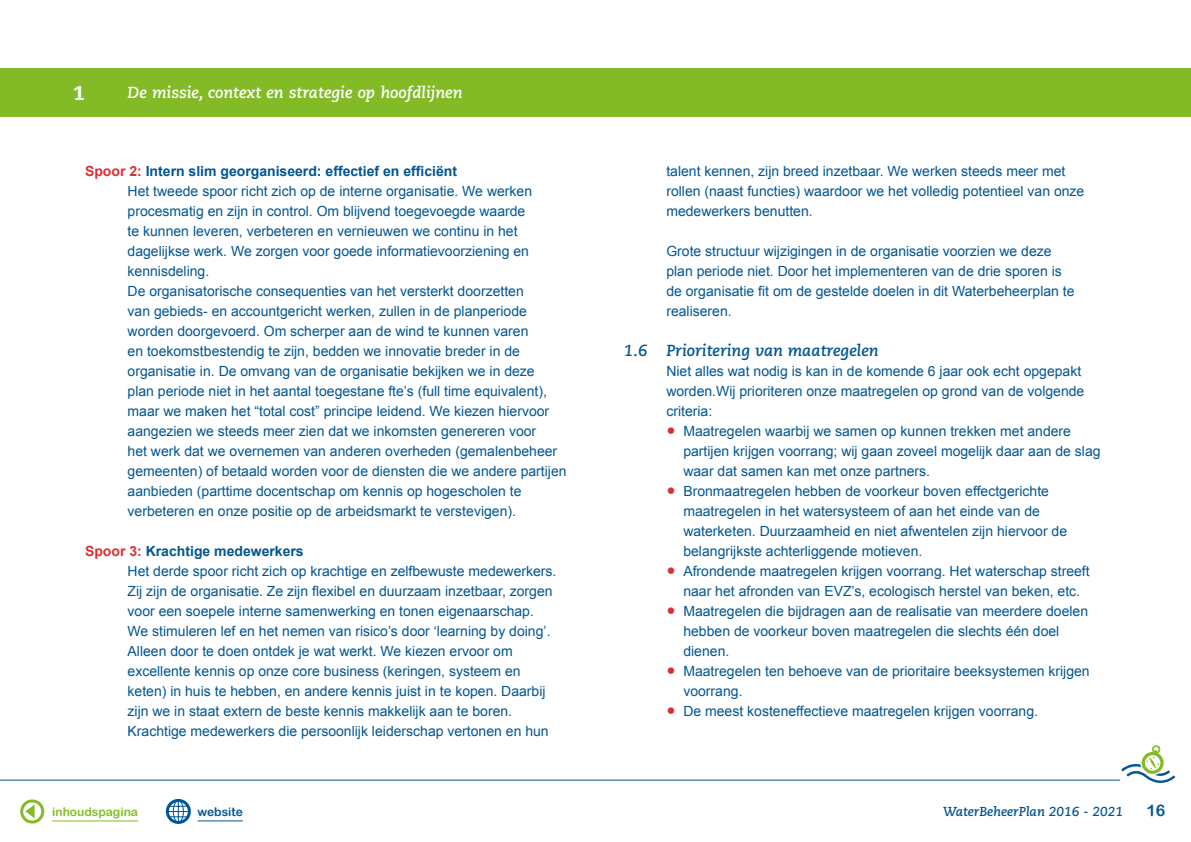
<style>
.page{position:relative;width:1191px;height:842px;background:#fff}
.page>*{position:absolute;margin:0;border:0;box-sizing:border-box;transform-origin:0 0}
.t1{font:800 20px "Caecilia LT Std";color:#fff}
.t2{font:italic 700 16px "Caecilia LT Std";color:#fff}
.t3{font:italic 700 16px "Caecilia LT Std";color:#005593}
.t4{font:16px "Arial Rounded MT Bold";color:#005593}
.t5{font:14px/20px "Arial";color:#005593}
.t6{font:italic 700 13px "Caecilia LT Std";color:#005593}
.t7{font:12px "Arial Rounded MT Bold";color:#83bb26}
.t8{font:12px "Arial Rounded MT Bold";color:#005593}
.s1{font-weight:700;color:#dc2f34}
.s2{font-weight:700}
.s3{font-size:26px;color:#dc2f34}
</style>
<div class="page">
<hr style="left:52px;top:821px;width:86px;height:1px;background:#83bb26">
<hr style="left:198px;top:821px;width:45px;height:1px;background:#005593">
<div style="left:20px;top:799px;width:24px;height:24px;border:3px solid #83bb26;border-radius:50%"></div>
<svg style="left:25px;top:804px;width:10px;height:14px"></svg>
<div style="left:166px;top:799px;width:25px;height:25px;border:3px solid #005593;border-radius:50%"></div>
<div style="left:173px;top:800px;width:11px;height:23px;border:1px solid #005593;border-radius:50%"></div>
<svg style="left:167px;top:800px;width:23px;height:22px"></svg>
<hr style="left:0;top:780px;width:1120px;height:1px;background:#005593">
<div style="left:0;top:68px;width:1191px;height:48px;background:#83bb26"></div>
<svg style="left:1121px;top:745px;width:54px;height:38px"></svg>
<h1 class="t1" style="left:73px;top:80px;width:13px">1</h1>
<p class="t2" style="left:128px;top:83px;width:336px">De missie, context en strategie op hoofdlijnen</p>
<p class="t5" style="left:128px;top:161px;width:440px;text-indent:-43px"><span class="s1">Spoor 2:</span> <span class="s2">Intern slim georganiseerd: effectief en efficiënt<br></span>Het tweede spoor richt zich op de interne organisatie. We werken procesmatig en zijn in control. Om blijvend toegevoegde waarde<br>te kunnen leveren, verbeteren en vernieuwen we continu in het dagelijkse werk. We zorgen voor goede informatievoorziening en kennisdeling.<br>De organisatorische consequenties van het versterkt doorzetten<br>van gebieds- en accountgericht werken, zullen in de planperiode worden doorgevoerd. Om scherper aan de wind te kunnen varen<br>en toekomstbestendig te zijn, bedden we innovatie breder in de organisatie in. De omvang van de organisatie bekijken we in deze<br>plan periode niet in het aantal toegestane fte’s (full time equivalent), maar we maken het “total cost” principe leidend. We kiezen hiervoor aangezien we steeds meer zien dat we inkomsten genereren voor<br>het werk dat we overnemen van anderen overheden (gemalenbeheer gemeenten) of betaald worden voor de diensten die we andere partijen aanbieden (parttime docentschap om kennis op hogescholen te verbeteren en onze positie op de arbeidsmarkt te verstevigen).</p>
<p class="t5" style="left:128px;top:541px;width:430px;text-indent:-43px"><span class="s1">Spoor 3:</span> <span class="s2">Krachtige medewerkers<br></span>Het derde spoor richt zich op krachtige en zelfbewuste medewerkers.<br>Zij zijn de organisatie. Ze zijn flexibel en duurzaam inzetbaar, zorgen voor een soepele interne samenwerking en tonen eigenaarschap.<br>We stimuleren lef en het nemen van risico’s door ‘learning by doing’.<br>Alleen door te doen ontdek je wat werkt. We kiezen ervoor om excellente kennis op onze core business (keringen, systeem en keten) in huis te hebben, en andere kennis juist in te kopen. Daarbij zijn we in staat extern de beste kennis makkelijk aan te boren.<br>Krachtige medewerkers die persoonlijk leiderschap vertonen en hun</p>
<p class="t5" style="left:666px;top:161px;width:419px">talent kennen, zijn breed inzetbaar. We werken steeds meer met rollen (naast functies) waardoor we het volledig potentieel van onze medewerkers benutten.</p>
<p class="t5" style="left:666px;top:241px;width:410px">Grote structuur wijzigingen in de organisatie voorzien we deze plan periode niet. Door het implementeren van de drie sporen is de organisatie fit om de gestelde doelen in dit Waterbeheerplan te realiseren.</p>
<p class="t3" style="left:624px;top:341px;width:256px">1.6 Prioritering van maatregelen</p>
<p class="t5" style="left:666px;top:361px;width:419px">Niet alles wat nodig is kan in de komende 6 jaar ook echt opgepakt worden.Wij prioriteren onze maatregelen op grond van de volgende criteria:</p>
<p class="t5" style="left:683px;top:421px;width:419px;text-indent:-17px"><span class="s3">•</span> Maatregelen waarbij we samen op kunnen trekken met andere partijen krijgen voorrang; wij gaan zoveel mogelijk daar aan de slag waar dat samen kan met onze partners.</p>
<p class="t5" style="left:683px;top:481px;width:385px;text-indent:-17px"><span class="s3">•</span> Bronmaatregelen hebben de voorkeur boven effectgerichte maatregelen in het watersysteem of aan het einde van de waterketen. Duurzaamheid en niet afwentelen zijn hiervoor de belangrijkste achterliggende motieven.</p>
<p class="t5" style="left:666px;top:561px;width:425px;text-align:center"><span class="s3">•</span> Afrondende maatregelen krijgen voorrang. Het waterschap streeft naar het afronden van EVZ’s, ecologisch herstel van beken, etc.</p>
<p class="t5" style="left:683px;top:601px;width:406px;text-indent:-17px"><span class="s3">•</span> Maatregelen die bijdragen aan de realisatie van meerdere doelen hebben de voorkeur boven maatregelen die slechts één doel dienen.</p>
<p class="t5" style="left:683px;top:661px;width:408px;text-indent:-17px"><span class="s3">•</span> Maatregelen ten behoeve van de prioritaire beeksystemen krijgen voorrang.</p>
<p class="t5" style="left:666px;top:701px;width:373px"><span class="s3">•</span> De meest kosteneffectieve maatregelen krijgen voorrang.</p>
<p class="t7" style="left:52px;top:805px;width:87px">inhoudspagina</p>
<p class="t8" style="left:198px;top:805px;width:47px">website</p>
<p class="t4" style="left:1146px;top:801px;width:21px">16</p>
<p class="t6" style="left:943px;top:804px;width:182px">WaterBeheerPlan 2016 - 2021</p>
</div>
